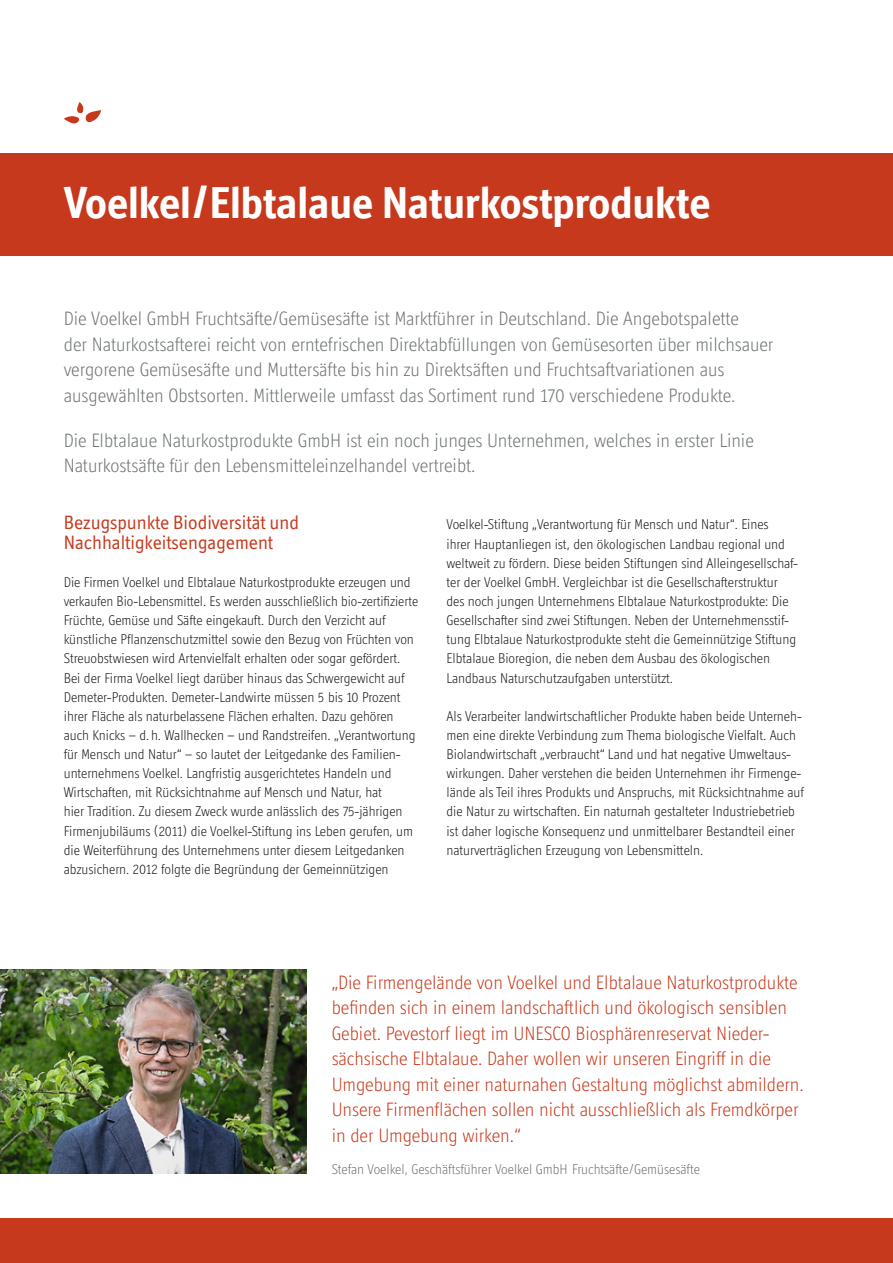
<style>
.page{position:relative;width:893px;height:1263px;background:#fff}
.page>*{position:absolute;margin:0;border:0;box-sizing:border-box;transform-origin:0 0}
.t1{font:700 45px "Officina Display ITC";color:#fff}
.t2{font:300 19.5px/25.5px "Officina Display ITC";color:#6c7274}
.t3{font:300 19.5px/25.5px "Officina Display ITC";color:#c7391c}
.t4{font:19.5px/19.2px "Officina Display ITC";color:#c7391c}
._01_copy{font:300 14.25px/19.2px "Officina Display ITC";color:#151616}
.t5{font:300 14.25px "Officina Display ITC";color:#6c7274}
</style>
<div class="page">
<div style="left:0;top:1218px;width:893px;height:45px;background:#c7391c"></div>
<div style="left:0;top:153px;width:893px;height:102px;background:#c7391c"></div>
<img style="left:0;top:969px;width:306px;height:205px">
<svg style="left:64px;top:102px;width:37px;height:22px"></svg>
<p class="t1" style="left:64px;top:177px;width:648px">Voelkel/Elbtalaue Naturkostprodukte</p>
<p class="t2" style="left:64px;top:306px;width:711px">Die Voelkel GmbH Fruchtsäfte/Gemüsesäfte ist Marktführer in Deutschland. Die Angebotspalette<br>der Naturkostsafterei reicht von erntefrischen Direktabfüllungen von Gemüsesorten über milchsauer vergorene Gemüsesäfte und Muttersäfte bis hin zu Direktsäften und Fruchtsaftvariationen aus ausgewählten Obstsorten. Mittlerweile umfasst das Sortiment rund 170 verschiedene Produkte.</p>
<p class="t2" style="left:64px;top:427px;width:691px">Die Elbtalaue Naturkostprodukte GmbH ist ein noch junges Unternehmen, welches in erster Linie<br>Naturkostsäfte für den Lebensmitteleinzelhandel vertreibt.</p>
<p class="t4" style="left:64px;top:513px;width:237px">Bezugspunkte Biodiversität und<br>Nachhaltigkeitsengagement</p>
<p class="_01_copy" style="left:64px;top:572px;width:356px">Die Firmen Voelkel und Elbtalaue Naturkostprodukte erzeugen und verkaufen Bio-Lebensmittel. Es werden ausschließlich bio-zertifizierte Früchte, Gemüse und Säfte eingekauft. Durch den Verzicht auf künstliche Pflanzenschutzmittel sowie den Bezug von Früchten von Streuobstwiesen wird Artenvielfalt erhalten oder sogar gefördert.<br>Bei der Firma Voelkel liegt darüber hinaus das Schwergewicht auf Demeter-Produkten. Demeter-Landwirte müssen 5 bis 10 Prozent ihrer Fläche als naturbelassene Flächen erhalten. Dazu gehören auch Knicks – d. h. Wallhecken – und Randstreifen. „Verantwortung für Mensch und Natur“ – so lautet der Leitgedanke des Familien&shy;unternehmens Voelkel. Langfristig ausgerichtetes Handeln und Wirtschaften, mit Rücksichtnahme auf Mensch und Natur, hat<br>hier Tradition. Zu diesem Zweck wurde anlässlich des 75-jährigen Firmenjubiläums (2011) die Voelkel-Stiftung ins Leben gerufen, um die Weiterführung des Unternehmens unter diesem Leitgedanken abzusichern. 2012 folgte die Begründung der Gemeinnützigen</p>
<p class="_01_copy" style="left:446px;top:515px;width:353px">Voelkel-Stiftung „Verantwortung für Mensch und Natur“. Eines<br>ihrer Hauptanliegen ist, den ökologischen Landbau regional und weltweit zu fördern. Diese beiden Stiftungen sind Alleingesellschaf&shy;ter der Voelkel GmbH. Vergleichbar ist die Gesellschafterstruktur des noch jungen Unternehmens Elbtalaue Naturkostprodukte: Die Gesellschafter sind zwei Stiftungen. Neben der Unternehmensstif&shy;tung Elbtalaue Naturkostprodukte steht die Gemeinnützige Stiftung Elbtalaue Bioregion, die neben dem Ausbau des ökologischen Landbaus Naturschutzaufgaben unterstützt.</p>
<p class="_01_copy" style="left:446px;top:706px;width:359px">Als Verarbeiter landwirtschaftlicher Produkte haben beide Unterneh&shy;men eine direkte Verbindung zum Thema biologische Vielfalt. Auch Biolandwirtschaft „verbraucht“ Land und hat negative Umweltaus&shy;wirkungen. Daher verstehen die beiden Unternehmen ihr Firmenge&shy;lände als Teil ihres Produkts und Anspruchs, mit Rücksichtnahme auf die Natur zu wirtschaften. Ein naturnah gestalteter Industriebetrieb ist daher logische Konsequenz und unmittelbarer Bestandteil einer naturverträglichen Erzeugung von Lebensmitteln.</p>
<p class="t3" style="left:332px;top:969px;width:474px">„Die Firmengelände von Voelkel und Elbtalaue Naturkostprodukte befinden sich in einem landschaftlich und ökologisch sensiblen Gebiet. Pevestorf liegt im UNESCO Biosphärenreservat Nieder&shy;sächsische Elbtalaue. Daher wollen wir unseren Eingriff in die Umgebung mit einer naturnahen Gestaltung möglichst abmildern.<br>Unsere Firmenflächen sollen nicht ausschließlich als Fremdkörper in der Umgebung wirken.“</p>
<p class="t5" style="left:332px;top:1160px;width:370px">Stefan Voelkel, Geschäftsführer Voelkel GmbH Fruchtsäfte/Gemüsesäfte</p>
</div>
